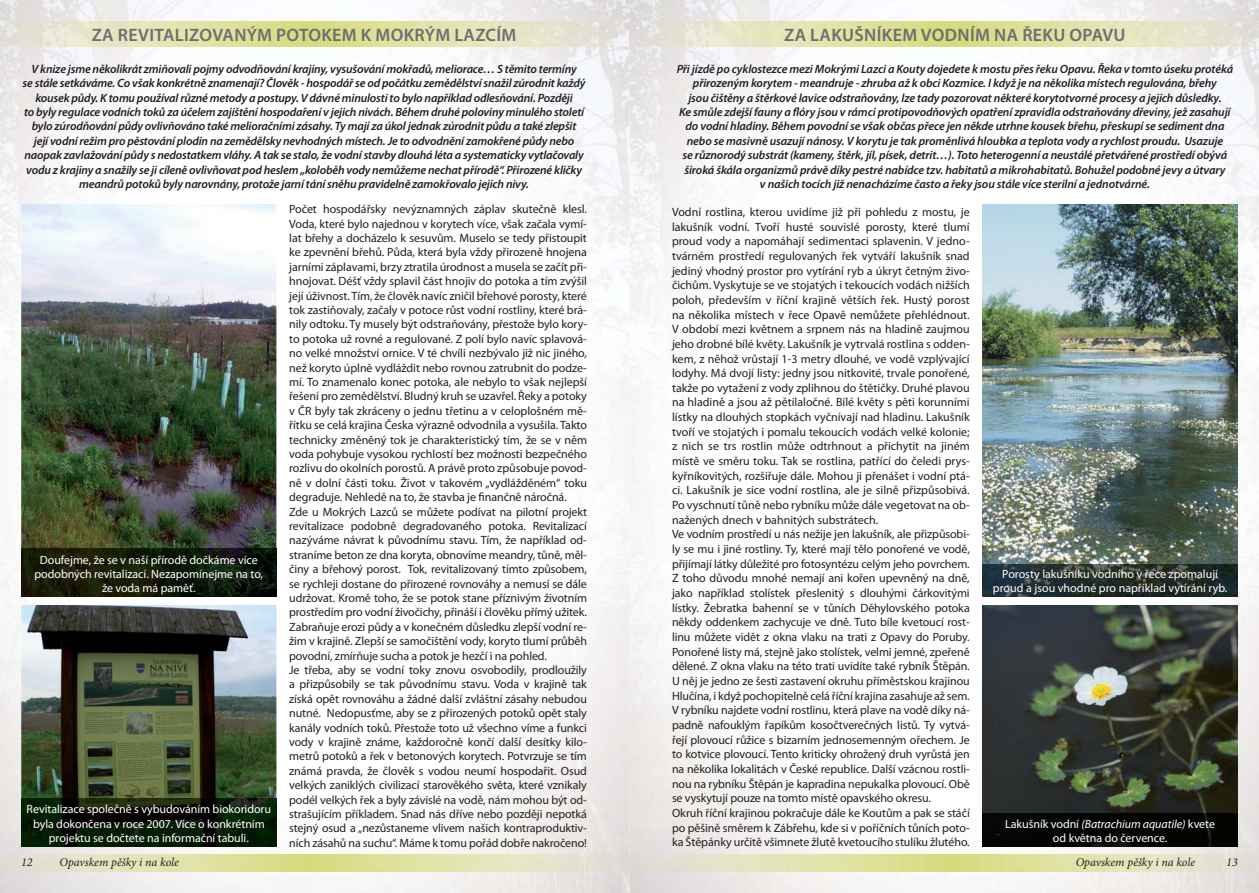
<style>
.page{position:relative;width:1259px;height:893px;background:#fff}
.page>*{position:absolute;margin:0;border:0;box-sizing:border-box;transform-origin:0 0}
.t1{font:600 18px "Myriad Pro";letter-spacing:.02em;color:#6d6e70}
.t2{font:12px/14.4px "Myriad Pro";letter-spacing:-.01em;color:#231f20}
.t3{font:italic 600 12px/14.4px "Myriad Pro";letter-spacing:-.015em;color:#231f20;text-align:center}
.t4{font:12px/14.4px "Myriad Pro";letter-spacing:-.005em;color:#fff;text-align:center}
.t5{font:italic 12px "Minion Pro";letter-spacing:-.005em;color:#231f20}
.s1{font-style:italic}
</style>
<div class="page">
<img style="left:469px;top:0;width:534px;height:893px">
<img style="left:1051px;top:0;width:208px;height:242px">
<img style="left:1218px;top:242px;width:41px;height:651px">
<img style="left:1003px;top:846px;width:215px;height:47px">
<img style="left:0;top:0;width:469px;height:242px">
<img style="left:0;top:242px;width:40px;height:651px">
<img style="left:255px;top:305px;width:214px;height:588px">
<img style="left:40px;top:846px;width:215px;height:47px">
<img style="left:21px;top:204px;width:255px;height:345px">
<img style="left:21px;top:605px;width:255px;height:194px">
<img style="left:21px;top:596px;width:255px;height:1px">
<img style="left:21px;top:549px;width:255px;height:47px">
<img style="left:21px;top:799px;width:255px;height:47px">
<img style="left:0;top:855px;width:1259px;height:17px">
<img style="left:0;top:21px;width:1259px;height:26px">
<img style="left:982px;top:605px;width:255px;height:209px">
<img style="left:982px;top:204px;width:255px;height:360px">
<img style="left:982px;top:564px;width:255px;height:33px">
<div style="left:982px;top:814px;width:255px;height:32px;background:#040503"></div>
<h1 class="t1" style="left:92px;top:28px;width:426px">ZA REVITALIZOVANÝM POTOKEM K MOKRÝM LAZCÍM</h1>
<h1 class="t1" style="left:784px;top:28px;width:343px">ZA LAKUŠNÍKEM VODNÍM NA ŘEKU OPAVU</h1>
<p class="t3" style="left:676px;top:63px;width:558px">Při jízdě po cyklostezce mezi Mokrými Lazci a Kouty dojedete k mostu přes řeku Opavu. Řeka v tomto úseku protéká přirozeným korytem - meandruje - zhruba až k obci Kozmice. I když je na několika místech regulována, břehy<br>jsou čištěny a štěrkové lavice odstraňovány, lze tady pozorovat některé korytotvorné procesy a jejich důsledky.<br>Ke smůle zdejší fauny a flóry jsou v rámci protipovodňových opatření zpravidla odstraňovány dřeviny, jež zasahují do vodní hladiny. Během povodní se však občas přece jen někde utrhne kousek břehu, přeskupí se sediment dna nebo se masivně usazují nánosy. V korytu je tak proměnlivá hloubka a teplota vody a rychlost proudu. Usazuje<br>se různorodý substrát (kameny, štěrk, jíl, písek, detrit…). Toto heterogenní a neustálé přetvářené prostředí obývá široká škála organizmů právě díky pestré nabídce tzv. habitatů a mikrohabitatů. Bohužel podobné jevy a útvary<br>v našich tocích již nenacházíme často a řeky jsou stále více sterilní a jednotvárné.</p>
<p class="t2" style="left:672px;top:206px;width:299px">Vodní rostlina, kterou uvidíme již při pohledu z mostu, je lakušník vodní. Tvoří husté souvislé porosty, které tlumí proud vody a napomáhají sedimentaci splavenin. V jedno&shy;tvárném prostředí regulovaných řek vytváří lakušník snad jediný vhodný prostor pro vytírání ryb a úkryt četným živo&shy;čichům. Vyskytuje se ve stojatých i tekoucích vodách nižších poloh, především v říční krajině větších řek. Hustý porost na několika místech v řece Opavě nemůžete přehlédnout.<br>V období mezi květnem a srpnem nás na hladině zaujmou jeho drobné bílé květy. Lakušník je vytrvalá rostlina s odden&shy;kem, z něhož vrůstají 1-3 metry dlouhé, ve vodě vzplývající lodyhy. Má dvojí listy: jedny jsou nitkovité, trvale ponořené, takže po vytažení z vody zplihnou do štětičky. Druhé plavou na hladině a jsou až pětilaločné. Bílé květy s pěti korunními lístky na dlouhých stopkách vyčnívají nad hladinu. Lakušník tvoří ve stojatých i pomalu tekoucích vodách velké kolonie; z nich se trs rostlin může odtrhnout a přichytit na jiném místě ve směru toku. Tak se rostlina, patřící do čeledi prys&shy;kyřníkovitých, rozšiřuje dále. Mohou ji přenášet i vodní ptá&shy;ci. Lakušník je sice vodní rostlina, ale je silně přizpůsobivá.<br>Po vyschnutí tůně nebo rybníku může dále vegetovat na ob&shy;nažených dnech v bahnitých substrátech.<br>Ve vodním prostředí u nás nežije jen lakušník, ale přizpůsobi&shy;ly se mu i jiné rostliny. Ty, které mají tělo ponořené ve vodě, přijímají látky důležité pro fotosyntézu celým jeho povrchem.<br>Z toho důvodu mnohé nemají ani kořen upevněný na dně, jako například stolístek přeslenitý s dlouhými čárkovitými lístky. Žebratka bahenní se v tůních Děhylovského potoka někdy oddenkem zachycuje ve dně. Tuto bíle kvetoucí rost&shy;linu můžete vidět z okna vlaku na trati z Opavy do Poruby.<br>Ponořené listy má, stejně jako stolístek, velmi jemné, zpeřeně dělené. Z okna vlaku na této trati uvidíte také rybník Štěpán.<br>U něj je jedno ze šesti zastavení okruhu příměstskou krajinou Hlučína, i když pochopitelně celá říční krajina zasahuje až sem.<br>V rybníku najdete vodní rostlinu, která plave na vodě díky ná&shy;padně nafouklým řapíkům kosočtverečných listů. Ty vytvá&shy;řejí plovoucí růžice s bizarním jednosemenným ořechem. Je to kotvice plovoucí. Tento kriticky ohrožený druh vyrůstá jen na několika lokalitách v České republice. Další vzácnou rostli&shy;nou na rybníku Štěpán je kapradina nepukalka plovoucí. Obě se vyskytují pouze na tomto místě opavského okresu.<br>Okruh říční krajinou pokračuje dále ke Koutům a pak se stáčí po pěšině směrem k Zábřehu, kde si v poříčních tůních poto&shy;ka Štěpánky určitě všimnete žlutě kvetoucího stulíku žlutého.</p>
<p class="t3" style="left:23px;top:63px;width:564px">V knize jsme několikrát zmiňovali pojmy odvodňování krajiny, vysušování mokřadů, meliorace… S těmito termíny<br>se stále setkáváme. Co však konkrétně znamenají? Člověk - hospodář se od počátku zemědělství snažil zúrodnit každý kousek půdy. K tomu používal různé metody a postupy. V dávné minulosti to bylo například odlesňování. Později<br>to byly regulace vodních toků za účelem zajištění hospodaření v jejich nivách. Během druhé poloviny minulého století bylo zúrodňování půdy ovlivňováno také melioračními zásahy. Ty mají za úkol jednak zúrodnit půdu a také zlepšit<br>její vodní režim pro pěstování plodin na zemědělsky nevhodných místech. Je to odvodnění zamokřené půdy nebo naopak zavlažování půdy s nedostatkem vláhy. A tak se stalo, že vodní stavby dlouhá léta a systematicky vytlačovaly vodu z krajiny a snažily se ji cíleně ovlivňovat pod heslem „koloběh vody nemůžeme nechat přírodě“. Přirozené kličky meandrů potoků byly narovnány, protože jarní tání sněhu pravidelně zamokřovalo jejich nivy.</p>
<p class="t2" style="left:289px;top:203px;width:299px">Počet hospodářsky nevýznamných záplav skutečně klesl.<br>Voda, které bylo najednou v korytech více, však začala vymí&shy;lat břehy a docházelo k sesuvům. Muselo se tedy přistoupit ke zpevnění břehů. Půda, která byla vždy přirozeně hnojena jarními záplavami, brzy ztratila úrodnost a musela se začít při&shy;hnojovat. Déšť vždy splavil část hnojiv do potoka a tím zvýšil její úživnost. Tím, že člověk navíc zničil břehové porosty, které tok zastiňovaly, začaly v potoce růst vodní rostliny, které brá&shy;nily odtoku. Ty musely být odstraňovány, přestože bylo kory&shy;to potoka už rovné a regulované. Z polí bylo navíc splavová&shy;no velké množství ornice. V té chvíli nezbývalo již nic jiného, než koryto úplně vydláždit nebo rovnou zatrubnit do podze&shy;mí. To znamenalo konec potoka, ale nebylo to však nejlepší řešení pro zemědělství. Bludný kruh se uzavřel. Řeky a potoky v ČR byly tak zkráceny o jednu třetinu a v celoplošném mě&shy;řítku se celá krajina Česka výrazně odvodnila a vysušila. Takto technicky změněný tok je charakteristický tím, že se v něm voda pohybuje vysokou rychlostí bez možnosti bezpečného rozlivu do okolních porostů. A právě proto způsobuje povod&shy;ně v dolní části toku. Život v takovém „vydlážděném“ toku degraduje. Nehledě na to, že stavba je finančně náročná.<br>Zde u Mokrých Lazců se můžete podívat na pilotní projekt revitalizace podobně degradovaného potoka. Revitalizací nazýváme návrat k původnímu stavu. Tím, že například od&shy;straníme beton ze dna koryta, obnovíme meandry, tůně, měl&shy;činy a břehový porost. Tok, revitalizovaný tímto způsobem, se rychleji dostane do přirozené rovnováhy a nemusí se dále udržovat. Kromě toho, že se potok stane příznivým životním prostředím pro vodní živočichy, přináší i člověku přímý užitek.<br>Zabraňuje erozi půdy a v konečném důsledku zlepší vodní re&shy;žim v krajině. Zlepší se samočištění vody, koryto tlumí průběh povodní, zmírňuje sucha a potok je hezčí i na pohled.<br>Je třeba, aby se vodní toky znovu osvobodily, prodloužily a přizpůsobily se tak původnímu stavu. Voda v krajině tak získá opět rovnováhu a žádné další zvláštní zásahy nebudou nutné. Nedopusťme, aby se z přirozených potoků opět staly kanály vodních toků. Přestože toto už všechno víme a funkci vody v krajině známe, každoročně končí další desítky kilo&shy;metrů potoků a řek v betonových korytech. Potvrzuje se tím známá pravda, že člověk s vodou neumí hospodařit. Osud velkých zaniklých civilizací starověkého světa, které vznikaly podél velkých řek a byly závislé na vodě, nám mohou být od&shy;strašujícím příkladem. Snad nás dříve nebo později nepotká stejný osud a „nezůstaneme vlivem našich kontraproduktiv&shy;ních zásahů na suchu“. Máme k tomu pořád dobře nakročeno!</p>
<p class="t4" style="left:35px;top:554px;width:230px">Doufejme, že se v naší přírodě dočkáme více podobných revitalizací. Nezapomínejme na to, že voda má paměť.</p>
<p class="t4" style="left:993px;top:568px;width:236px">Porosty lakušníku vodního v řece zpomalují proud a jsou vhodné pro například vytírání ryb.</p>
<p class="t4" style="left:27px;top:803px;width:246px">Revitalizace společně s vybudováním biokoridoru byla dokončena v roce 2007. Více o konkrétním projektu se dočtete na informační tabuli.</p>
<p class="t5" style="left:21px;top:857px;width:13px">12</p>
<p class="t5" style="left:59px;top:857px;width:121px">Opavskem pěšky i na kole</p>
<p class="t4" style="left:1005px;top:818px;width:211px">Lakušník vodní <span class="s1">(Batrachium aquatile)</span> kvete od května do července.</p>
<p class="t5" style="left:1075px;top:857px;width:121px">Opavskem pěšky i na kole</p>
<p class="t5" style="left:1226px;top:857px;width:13px">13</p>
</div>
